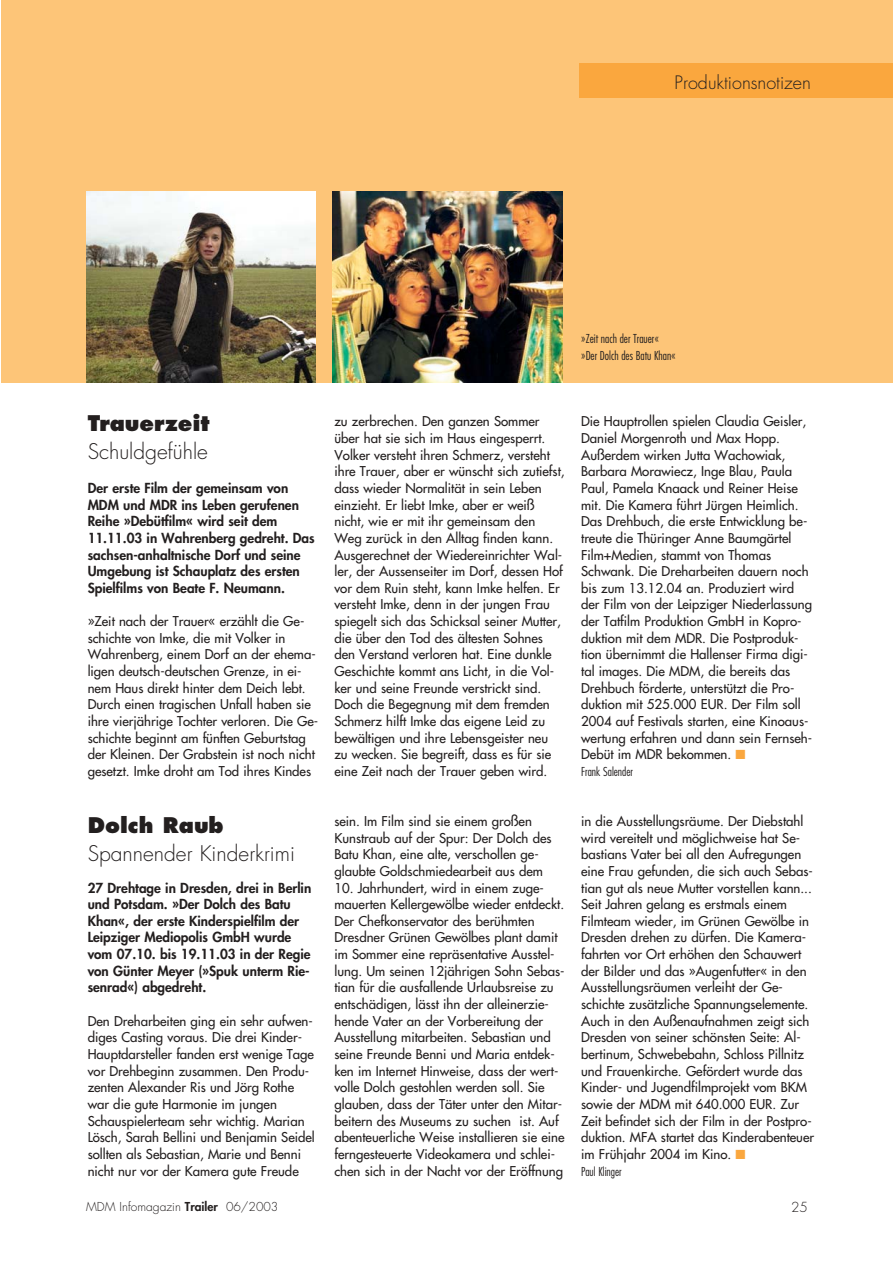
<style>
.page{position:relative;width:893px;height:1263px;background:#fff}
.page>*{position:absolute;margin:0;border:0;box-sizing:border-box;transform-origin:0 0}
.t1{font:300 21px "Futura";color:#231f1f}
.t2{font:800 21px "Futura";color:#231f1f}
.t3{font:300 18px "Futura";color:#231f1f}
.t4{font:800 13.5px/16.6px "Futura";color:#231f1f}
.t5{font:300 13.5px "Futura";color:#231f1f}
.t6{font:13.2px/16.6px "Futura";color:#231f1f}
.t7{font:300 condensed 12px/16.6px "Futura";color:#231f1f}
.t8{font:300 12px "Futura";color:#231f1f}
.s1{color:#faa73e}
.s2{font-weight:800}
</style>
<div class="page">
<div style="left:1px;top:0;width:891px;height:383px;background:#fdc578"></div>
<div style="left:579px;top:64px;width:313px;height:34px;background:#faa73e"></div>
<img style="left:86px;top:191px;width:230px;height:192px">
<img style="left:333px;top:191px;width:229px;height:192px">
<h2 class="t3" style="left:674px;top:74px;width:138px">Produktionsnotizen</h2>
<p class="t7" style="left:581px;top:331px;width:96px">»Zeit nach der Trauer« »Der Dolch des Batu Khan«</p>
<h1 class="t2" style="left:88px;top:414px;width:123px">Trauerzeit</h1>
<h1 class="t1" style="left:88px;top:442px;width:122px">Schuldgefühle</h1>
<p class="t4" style="left:88px;top:481px;width:228px">Der erste Film der gemeinsam von MDM und MDR ins Leben gerufenen Reihe »Debütfilm« wird seit dem 11.11.03 in Wahrenberg gedreht. Das sachsen-anhaltnische Dorf und seine Umgebung ist Schauplatz des ersten Spielfilms von Beate F. Neumann.</p>
<p class="t6" style="left:88px;top:614px;width:232px">»Zeit nach der Trauer« erzählt die Ge&shy;schichte von Imke, die mit Volker in Wahrenberg, einem Dorf an der ehema&shy;ligen deutsch-deutschen Grenze, in ei&shy;nem Haus direkt hinter dem Deich lebt.<br>Durch einen tragischen Unfall haben sie ihre vierjährige Tochter verloren. Die Ge&shy;schichte beginnt am fünften Geburtstag der Kleinen. Der Grabstein ist noch nicht gesetzt. Imke droht am Tod ihres Kindes</p>
<h1 class="t2" style="left:88px;top:816px;width:138px">Dolch Raub</h1>
<h1 class="t1" style="left:88px;top:844px;width:209px">Spannender Kinderkrimi</h1>
<p class="t4" style="left:88px;top:880px;width:225px">27 Drehtage in Dresden, drei in Berlin und Potsdam. »Der Dolch des Batu Khan«, der erste Kinderspielfilm der Leipziger Mediopolis GmbH wurde vom 07.10. bis 19.11.03 in der Regie von Günter Meyer (»Spuk unterm Rie&shy;senrad«) abgedreht.</p>
<p class="t6" style="left:88px;top:1013px;width:229px">Den Dreharbeiten ging ein sehr aufwen&shy;diges Casting voraus. Die drei Kinder-Hauptdarsteller fanden erst wenige Tage vor Drehbeginn zusammen. Den Produ&shy;zenten Alexander Ris und Jörg Rothe war die gute Harmonie im jungen Schauspielerteam sehr wichtig. Marian Lösch, Sarah Bellini und Benjamin Seidel sollten als Sebastian, Marie und Benni nicht nur vor der Kamera gute Freude</p>
<p class="t6" style="left:334px;top:414px;width:232px">zu zerbrechen. Den ganzen Sommer über hat sie sich im Haus eingesperrt.<br>Volker versteht ihren Schmerz, versteht ihre Trauer, aber er wünscht sich zutiefst, dass wieder Normalität in sein Leben einzieht. Er liebt Imke, aber er weiß nicht, wie er mit ihr gemeinsam den Weg zurück in den Alltag finden kann.<br>Ausgerechnet der Wiedereinrichter Wal&shy;ler, der Aussenseiter im Dorf, dessen Hof vor dem Ruin steht, kann Imke helfen. Er versteht Imke, denn in der jungen Frau spiegelt sich das Schicksal seiner Mutter, die über den Tod des ältesten Sohnes den Verstand verloren hat. Eine dunkle Geschichte kommt ans Licht, in die Vol&shy;ker und seine Freunde verstrickt sind.<br>Doch die Begegnung mit dem fremden Schmerz hilft Imke das eigene Leid zu bewältigen und ihre Lebensgeister neu zu wecken. Sie begreift, dass es für sie eine Zeit nach der Trauer geben wird.</p>
<p class="t6" style="left:581px;top:414px;width:232px">Die Hauptrollen spielen Claudia Geisler, Daniel Morgenroth und Max Hopp.<br>Außerdem wirken Jutta Wachowiak, Barbara Morawiecz, Inge Blau, Paula Paul, Pamela Knaack und Reiner Heise mit. Die Kamera führt Jürgen Heimlich.<br>Das Drehbuch, die erste Entwicklung be&shy;treute die Thüringer Anne Baumgärtel Film+Medien, stammt von Thomas Schwank. Die Dreharbeiten dauern noch bis zum 13.12.04 an. Produziert wird der Film von der Leipziger Niederlassung der Tatfilm Produktion GmbH in Kopro&shy;duktion mit dem MDR. Die Postproduk&shy;tion übernimmt die Hallenser Firma digi&shy;tal images. Die MDM, die bereits das Drehbuch förderte, unterstützt die Pro&shy;duktion mit 525.000 EUR. Der Film soll 2004 auf Festivals starten, eine Kinoaus&shy;wertung erfahren und dann sein Fernseh-Debüt im MDR bekommen. <span class="s1">■</span></p>
<p class="t7" style="left:581px;top:764px;width:53px">Frank Salender</p>
<p class="t6" style="left:334px;top:814px;width:219px">sein. Im Film sind sie einem großen Kunstraub auf der Spur: Der Dolch des Batu Khan, eine alte, verschollen ge&shy;glaubte Goldschmiedearbeit aus dem</p>
<p class="t6" style="left:334px;top:880px;width:231px">10. Jahrhundert, wird in einem zuge&shy;mauerten Kellergewölbe wieder entdeckt.<br>Der Chefkonservator des berühmten Dresdner Grünen Gewölbes plant damit im Sommer eine repräsentative Ausstel&shy;lung. Um seinen 12jährigen Sohn Sebas&shy;tian für die ausfallende Urlaubsreise zu entschädigen, lässt ihn der alleinerzie&shy;hende Vater an der Vorbereitung der Ausstellung mitarbeiten. Sebastian und seine Freunde Benni und Maria entdek&shy;ken im Internet Hinweise, dass der wert&shy;volle Dolch gestohlen werden soll. Sie glauben, dass der Täter unter den Mitar&shy;beitern des Museums zu suchen ist. Auf abenteuerliche Weise installieren sie eine ferngesteuerte Videokamera und schlei&shy;chen sich in der Nacht vor der Eröffnung</p>
<p class="t6" style="left:581px;top:814px;width:234px">in die Ausstellungsräume. Der Diebstahl wird vereitelt und möglichweise hat Se&shy;bastians Vater bei all den Aufregungen eine Frau gefunden, die sich auch Sebas&shy;tian gut als neue Mutter vorstellen kann...<br>Seit Jahren gelang es erstmals einem Filmteam wieder, im Grünen Gewölbe in Dresden drehen zu dürfen. Die Kamera&shy;fahrten vor Ort erhöhen den Schauwert der Bilder und das »Augenfutter« in den Ausstellungsräumen verleiht der Ge&shy;schichte zusätzliche Spannungselemente.<br>Auch in den Außenaufnahmen zeigt sich Dresden von seiner schönsten Seite: Al&shy;bertinum, Schwebebahn, Schloss Pillnitz und Frauenkirche. Gefördert wurde das Kinder- und Jugendfilmprojekt vom BKM sowie der MDM mit 640.000 EUR. Zur Zeit befindet sich der Film in der Postpro&shy;duktion. MFA startet das Kinderabenteuer im Frühjahr 2004 im Kino. <span class="s1">■</span></p>
<p class="t7" style="left:581px;top:1164px;width:42px">Paul Klinger</p>
<p class="t8" style="left:86px;top:1201px;width:194px">MDM Infomagazin <span class="s2">Trailer</span> 06/2003</p>
<p class="t5" style="left:791px;top:1201px;width:18px">25</p>
</div>
